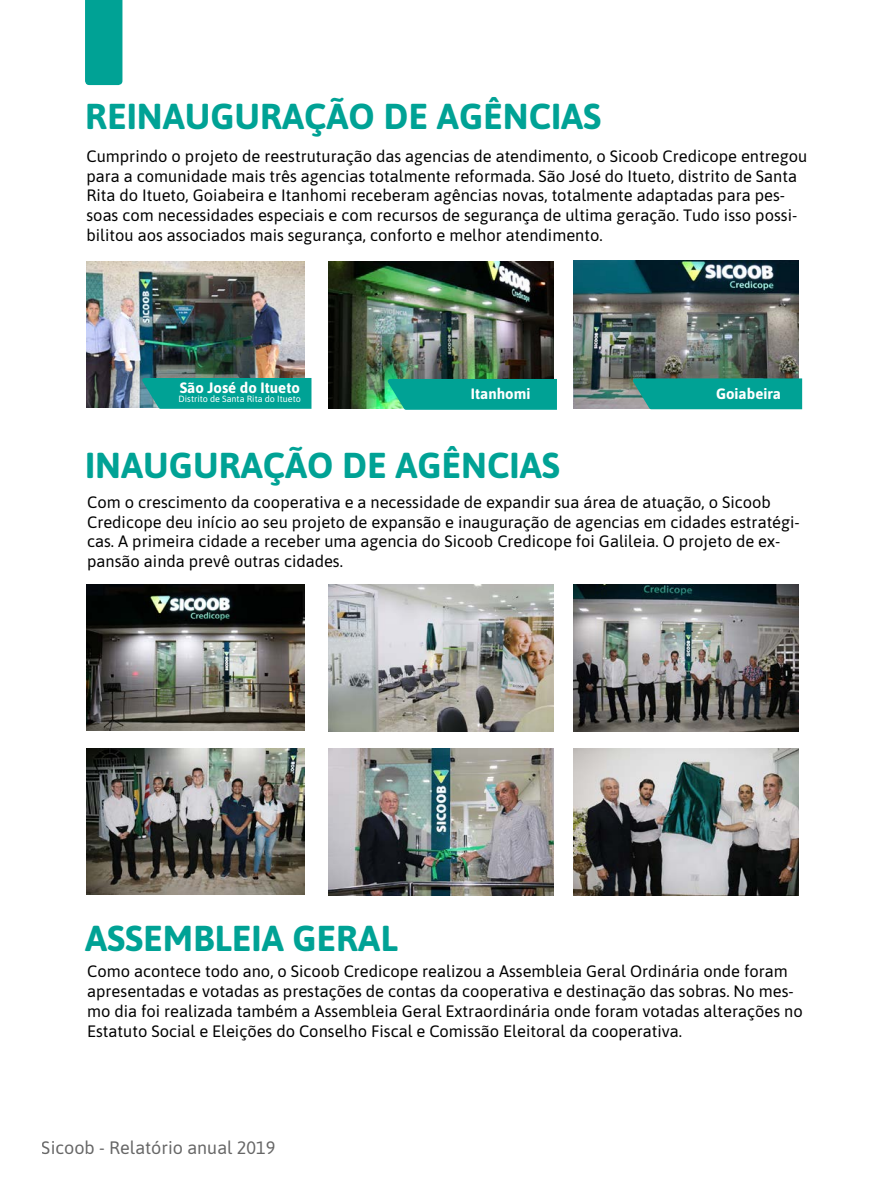
<style>
.page{position:relative;width:893px;height:1191px;background:#fff}
.page>*{position:absolute;margin:0;border:0;box-sizing:border-box;transform-origin:0 0}
.t1{font:700 36px "Asap";color:#00a295}
.t2{font:18px "Asap";color:#000}
.t3{font:16.5px/19.8px "Asap";color:#000}
.t4{font:700 15px "Asap";color:#fff}
.t5{font:9px "Asap";color:#fff}
</style>
<div class="page">
<div style="left:85px;top:0;width:37px;height:85px;background:#00a295"></div>
<img style="left:86px;top:262px;width:219px;height:145px">
<img style="left:86px;top:584px;width:219px;height:146px">
<img style="left:86px;top:748px;width:219px;height:146px">
<img style="left:328px;top:262px;width:225px;height:147px">
<img style="left:328px;top:584px;width:225px;height:147px">
<img style="left:328px;top:748px;width:225px;height:147px">
<svg style="left:387px;top:379px;width:170px;height:31px;background:#07a696"></svg>
<svg style="left:142px;top:378px;width:169px;height:31px;background:#06a296"></svg>
<img style="left:573px;top:261px;width:226px;height:147px">
<img style="left:573px;top:584px;width:226px;height:147px">
<img style="left:573px;top:748px;width:226px;height:147px">
<svg style="left:632px;top:378px;width:170px;height:31px;background:#08a094"></svg>
<h1 class="t1" style="left:85px;top:91px;width:518px">REINAUGURAÇÃO DE AGÊNCIAS</h1>
<p class="t3" style="left:86px;top:145px;width:722px">Cumprindo o projeto de reestruturação das agencias de atendimento, o Sicoob Credicope entregou para a comunidade mais três agencias totalmente reformada. São José do Itueto, distrito de Santa Rita do Itueto, Goiabeira e Itanhomi receberam agências novas, totalmente adaptadas para pes&shy;soas com necessidades especiais e com recursos de segurança de ultima geração. Tudo isso possi&shy;bilitou aos associados mais segurança, conforto e melhor atendimento.</p>
<p class="t4" style="left:180px;top:377px;width:122px">São José do Itueto</p>
<p class="t5" style="left:179px;top:393px;width:124px">Distrito de Santa Rita do Itueto</p>
<p class="t4" style="left:471px;top:383px;width:61px">Itanhomi</p>
<h1 class="t1" style="left:85px;top:439px;width:476px">INAUGURAÇÃO DE AGÊNCIAS</h1>
<p class="t4" style="left:716px;top:383px;width:67px">Goiabeira</p>
<p class="t3" style="left:87px;top:491px;width:714px">Com o crescimento da cooperativa e a necessidade de expandir sua área de atuação, o Sicoob Credicope deu início ao seu projeto de expansão e inauguração de agencias em cidades estratégi&shy;cas. A primeira cidade a receber uma agencia do Sicoob Credicope foi Galileia. O projeto de ex&shy;pansão ainda prevê outras cidades.</p>
<h1 class="t1" style="left:85px;top:913px;width:314px">ASSEMBLEIA GERAL</h1>
<p class="t3" style="left:87px;top:961px;width:717px">Como acontece todo ano, o Sicoob Credicope realizou a Assembleia Geral Ordinária onde foram apresentadas e votadas as prestações de contas da cooperativa e destinação das sobras. No mes&shy;mo dia foi realizada também a Assembleia Geral Extraordinária onde foram votadas alterações no Estatuto Social e Eleições do Conselho Fiscal e Comissão Eleitoral da cooperativa.</p>
<p class="t2" style="left:42px;top:1135px;width:235px">Sicoob - Relatório anual 2019</p>
</div>
